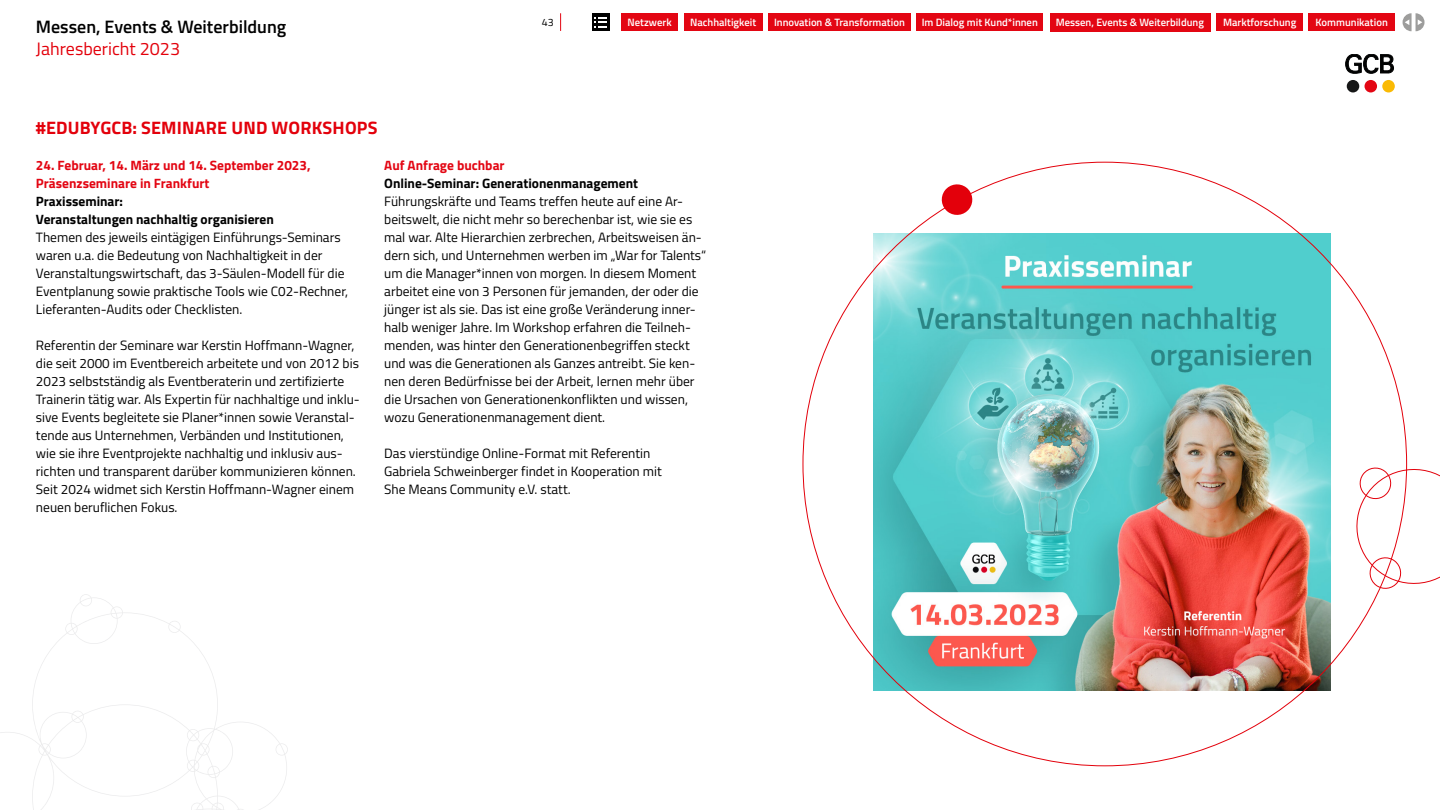
<style>
.page{position:relative;width:1440px;height:810px;background:#fff}
.page>*{position:absolute;margin:0;border:0;box-sizing:border-box;transform-origin:0 0}
.t1{font:700 18px "Titillium Web";letter-spacing:.01em;color:#e3000b}
.t2{font:600 18px "Titillium Web";color:#000}
.t3{font:18px "Titillium Web";color:#e3000b}
.t4{font:13.5px/18px "Titillium Web";color:#000}
.t5{font:700 13.5px/18px "Titillium Web";color:#000}
.t6{font:700 13.5px/18px "Titillium Web";color:#e30613}
.t7{font:600 10.65px "Titillium Web";color:#fff}
.t8{font:10.65px "Titillium Web";color:#000}
</style>
<div class="page">
<div style="left:1309px;top:13px;width:86px;height:18px;background:#e30613"></div>
<div style="left:1217px;top:13px;width:86px;height:18px;background:#e30613"></div>
<div style="left:768px;top:13px;width:143px;height:18px;background:#e30613"></div>
<div style="left:684px;top:13px;width:78px;height:18px;background:#e30613"></div>
<div style="left:622px;top:13px;width:56px;height:18px;background:#e30613"></div>
<div style="left:1050px;top:13px;width:161px;height:18px;background:#e30613"></div>
<div style="left:916px;top:13px;width:127px;height:18px;background:#e30613"></div>
<div style="left:592px;top:13px;width:17px;height:18px;background:#000"></div>
<svg style="left:594px;top:17px;width:13px;height:10px"></svg>
<svg style="left:1403px;top:13px;width:22px;height:18px"></svg>
<svg style="left:0;top:594px;width:288px;height:216px"></svg>
<svg style="left:560px;top:13px;width:1px;height:18px"></svg>
<div style="left:1365px;top:80px;width:12px;height:12px;background:#e30613;border-radius:50%"></div>
<div style="left:1347px;top:80px;width:12px;height:12px;background:#161717;border-radius:50%"></div>
<div style="left:1382px;top:80px;width:13px;height:12px;background:#faba04;border-radius:50%"></div>
<svg style="left:1346px;top:54px;width:48px;height:19px"></svg>
<img style="left:873px;top:233px;width:457px;height:457px">
<svg style="left:1356px;top:461px;width:84px;height:130px"></svg>
<svg style="left:940px;top:184px;width:34px;height:31px"></svg>
<h1 class="t2" style="left:36px;top:14px;width:252px">Messen, Events &amp; Weiterbildung</h1>
<h1 class="t3" style="left:36px;top:35px;width:146px">Jahresbericht 2023</h1>
<h1 class="t1" style="left:36px;top:114px;width:343px">#EDUBYGCB: SEMINARE UND WORKSHOPS</h1>
<p class="t8" style="left:542px;top:14px;width:13px">43</p>
<p class="t7" style="left:628px;top:14px;width:46px">Netzwerk</p>
<p class="t7" style="left:690px;top:14px;width:68px">Nachhaltigkeit</p>
<p class="t7" style="left:774px;top:14px;width:132px">Innovation &amp; Transformation</p>
<p class="t7" style="left:922px;top:14px;width:118px">Im Dialog mit Kund*innen</p>
<p class="t7" style="left:1056px;top:14px;width:150px">Messen, Events &amp; Weiterbildung</p>
<p class="t7" style="left:1223px;top:14px;width:75px">Marktforschung</p>
<p class="t7" style="left:1316px;top:14px;width:74px">Kommunikation</p>
<p class="t6" style="left:36px;top:155px;width:276px">24. Februar, 14. März und 14. September 2023,<br>Präsenzseminare in Frankfurt</p>
<p class="t5" style="left:36px;top:191px;width:240px">Praxisseminar:<br>Veranstaltungen nachhaltig organisieren</p>
<p class="t4" style="left:36px;top:227px;width:314px">Themen des jeweils eintägigen Einführungs-Seminars waren u.a. die Bedeutung von Nachhaltigkeit in der Veranstaltungswirtschaft, das 3-Säulen-Modell für die Eventplanung sowie praktische Tools wie C02-Rechner, Lieferanten-Audits oder Checklisten.</p>
<p class="t4" style="left:36px;top:335px;width:325px">Referentin der Seminare war Kerstin Hoffmann-Wagner, die seit 2000 im Eventbereich arbeitete und von 2012 bis 2023 selbstständig als Eventberaterin und zertifizierte Trainerin tätig war. Als Expertin für nachhaltige und inklu&shy;sive Events begleitete sie Planer*innen sowie Veranstal&shy;tende aus Unternehmen, Verbänden und Institutionen, wie sie ihre Eventprojekte nachhaltig und inklusiv aus&shy;richten und transparent darüber kommunizieren können.<br>Seit 2024 widmet sich Kerstin Hoffmann-Wagner einem neuen beruflichen Fokus.</p>
<p class="t6" style="left:384px;top:155px;width:122px">Auf Anfrage buchbar</p>
<p class="t5" style="left:384px;top:173px;width:255px">Online-Seminar: Generationenmanagement</p>
<p class="t4" style="left:384px;top:191px;width:324px">Führungskräfte und Teams treffen heute auf eine Ar&shy;beitswelt, die nicht mehr so berechenbar ist, wie sie es mal war. Alte Hierarchien zerbrechen, Arbeitsweisen än&shy;dern sich, und Unternehmen werben im „War for Talents“ um die Manager*innen von morgen. In diesem Moment arbeitet eine von 3 Personen für jemanden, der oder die jünger ist als sie. Das ist eine große Veränderung inner&shy;halb weniger Jahre. Im Workshop erfahren die Teilneh&shy;menden, was hinter den Generationenbegriffen steckt und was die Generationen als Ganzes antreibt. Sie ken&shy;nen deren Bedürfnisse bei der Arbeit, lernen mehr über die Ursachen von Generationenkonflikten und wissen, wozu Generationenmanagement dient.</p>
<p class="t4" style="left:384px;top:443px;width:279px">Das vierstündige Online-Format mit Referentin<br>Gabriela Schweinberger findet in Kooperation mit<br>She Means Community e.V. statt.</p>
</div>
